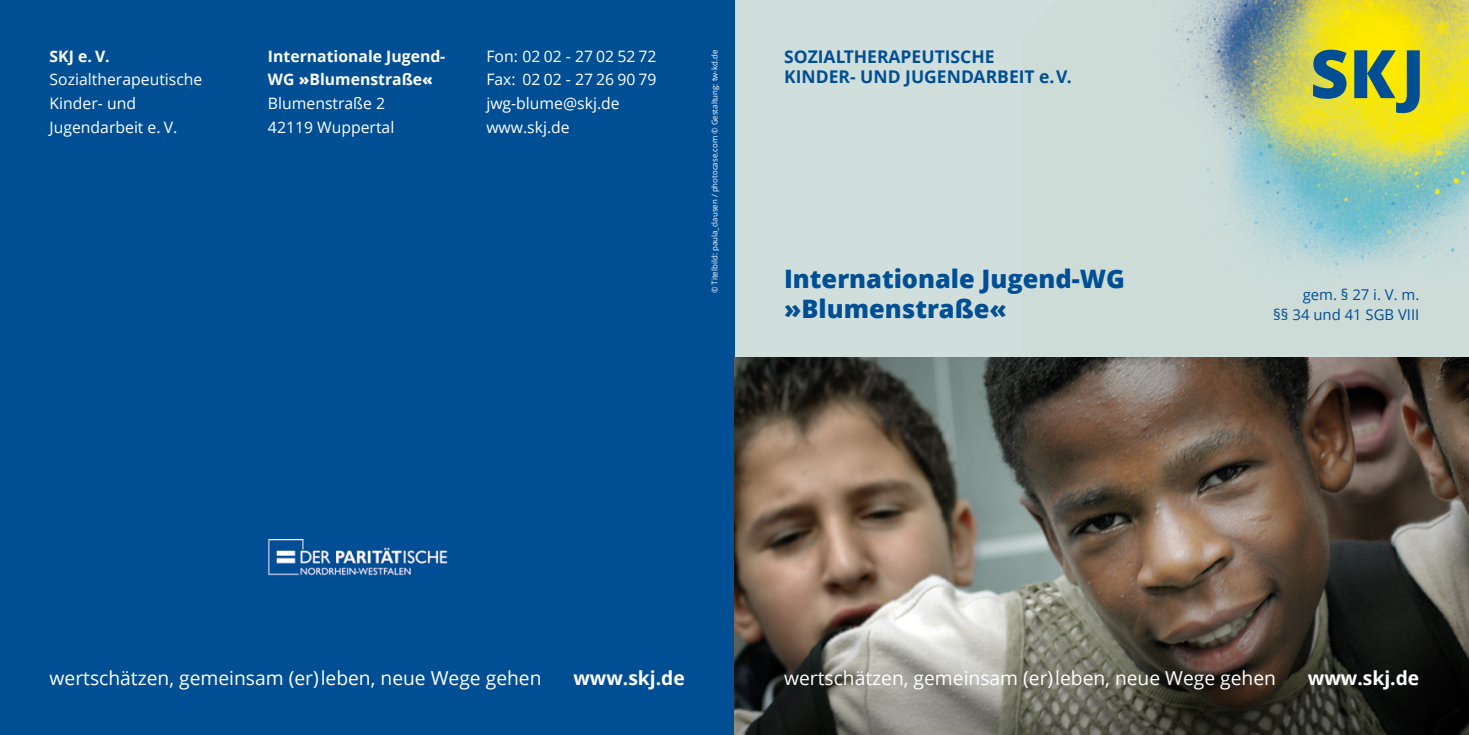
<style>
.page{position:relative;width:1469px;height:735px;background:#fff}
.page>*{position:absolute;margin:0;border:0;box-sizing:border-box;transform-origin:0 0}
.t1{font:800 25.38px/30.4px "Open Sans";color:#004f95}
.t2{font:19.25px "Open Sans";color:#fff}
.t3{font:700 19.25px "Open Sans";color:#fff}
.t4{font:700 17.5px/20.1px "Open Sans";color:#004f95}
.t5{font:15.75px/23.6px "Open Sans";color:#fff}
.t6{font:700 15.75px/23.6px "Open Sans";color:#fff}
.t7{font:14.88px/20.1px "Open Sans";color:#004f95;text-align:right}
.t8{font:7.88px "Open Sans";color:#fff}
.s1{font-weight:800}
.s2{font-weight:400}
</style>
<div class="page">
<div style="left:734px;top:0;width:734px;height:734px;background:#d0dfdb"></div>
<img style="left:1170px;top:0;width:298px;height:279px">
<svg style="left:1312px;top:50px;width:107px;height:63px;background:#7f9d51"></svg>
<div style="left:0;top:0;width:734px;height:734px;background:#004f95"></div>
<img style="left:267px;top:539px;width:181px;height:37px">
<img style="left:734px;top:357px;width:734px;height:273px">
<svg style="left:734px;top:630px;width:734px;height:104px;background:#525149"></svg>
<p class="t6" style="left:50px;top:44px;width:62px">SKJ e. V.</p>
<p class="t5" style="left:50px;top:67px;width:154px">Sozialtherapeutische<br>Kinder- und<br>Jugendarbeit e. V.</p>
<p class="t6" style="left:268px;top:44px;width:179px">Internationale Jugend-<br>WG <span class="s1">»</span>Blumenstraße<span class="s1">«<br></span><span class="s2">Blumenstraße 2<br>42119 Wuppertal</span></p>
<p class="t5" style="left:486px;top:44px;width:172px">Fon: 02 02 - 27 02 52 72<br>Fax: 02 02 - 27 26 90 79 jwg-blume@skj.de www.skj.de</p>
<p class="t8" style="left:709px;top:293px;width:245px;rotate:-90deg">© Titelbild: paula_clausen / photocase.com © Gestaltung: tw-kd.de</p>
<p class="t4" style="left:784px;top:46px;width:289px">SOZIALTHERAPEUTISCHE<br>KINDER- UND JUGENDARBEIT e. V.</p>
<h1 class="t1" style="left:784px;top:262px;width:342px">Internationale Jugend-WG »Blumenstraße«</h1>
<p class="t7" style="left:1273px;top:284px;width:148px">gem. § 27 i. V. m.<br>§§ 34 und 41 SGB VIII</p>
<p class="t2" style="left:50px;top:664px;width:493px">wertschätzen, gemeinsam (er) leben, neue Wege gehen</p>
<p class="t3" style="left:573px;top:663px;width:113px">www.skj.de</p>
<p class="t2" style="left:784px;top:664px;width:493px">wertschätzen, gemeinsam (er) leben, neue Wege gehen</p>
<p class="t3" style="left:1307px;top:663px;width:113px">www.skj.de</p>
</div>
